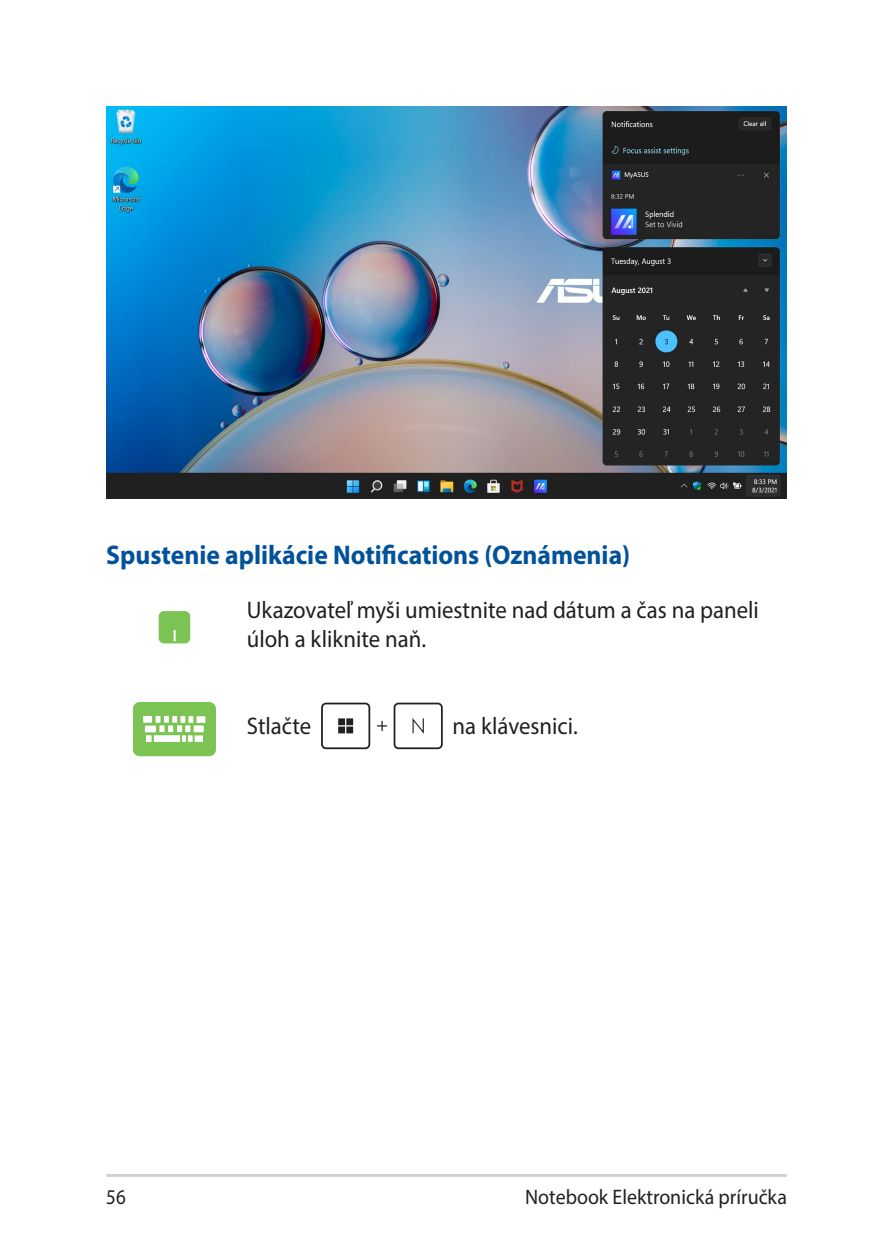
<style>
.page{position:relative;width:893px;height:1259px;background:#fff}
.page>*{position:absolute;margin:0;border:0;box-sizing:border-box;transform-origin:0 0}
.Heading_3{font:700 27px "Myriad Pro";color:#01529a;scale:.95 1}
.Table_Body_Text{font:24px/28.8px "Myriad Pro";color:#231f20;scale:.95 1}
.t1{font:21px "Myriad Pro";color:#231f20;scale:.95 1}
.t2{font:21px "Myriad Pro";color:#231f20;scale:.9 1}
</style>
<div class="page">
<hr style="left:106px;top:1174px;width:681px;height:3px;background:#d1d2d4">
<div style="left:159px;top:611px;width:31px;height:32px;background:#7bc352;border-radius:5px"></div>
<svg style="left:174px;top:630px;width:2px;height:11px"></svg>
<div style="left:134px;top:703px;width:81px;height:52px;background:#7bc352;border-radius:6px"></div>
<div style="left:133px;top:702px;width:83px;height:54px;border:2px solid #7bc352;border-radius:6px"></div>
<div style="left:197px;top:716px;width:8px;height:7px;background:#fff"></div>
<div style="left:145px;top:725px;width:11px;height:7px;background:#fff"></div>
<div style="left:146px;top:735px;width:6px;height:7px;background:#fff"></div>
<div style="left:154px;top:735px;width:26px;height:7px;background:#fff"></div>
<div style="left:194px;top:725px;width:10px;height:7px;background:#fff"></div>
<svg style="left:156px;top:716px;width:37px;height:26px"></svg>
<div style="left:195px;top:735px;width:8px;height:7px;background:#fff"></div>
<div style="left:143px;top:716px;width:9px;height:6px;background:#fff"></div>
<div style="left:394px;top:702px;width:49px;height:47px;border:2px solid #231f20;border-radius:4px"></div>
<svg style="left:377px;top:721px;width:10px;height:10px"></svg>
<div style="left:321px;top:702px;width:49px;height:47px;border:2px solid #231f20;border-radius:4px"></div>
<svg style="left:412px;top:718px;width:12px;height:16px"></svg>
<div style="left:338px;top:726px;width:7px;height:7px;background:#231f20"></div>
<div style="left:346px;top:718px;width:7px;height:7px;background:#231f20"></div>
<div style="left:338px;top:718px;width:7px;height:7px;background:#231f20"></div>
<div style="left:346px;top:726px;width:7px;height:7px;background:#231f20"></div>
<img style="left:106px;top:106px;width:681px;height:393px">
<p class="Heading_3" style="left:106px;top:537px;width:553px">Spustenie aplikácie Notifications (Oznámenia)</p>
<p class="Table_Body_Text" style="left:247px;top:595px;width:541px">Ukazovateľ myši umiestnite nad dátum a čas na paneli úloh a kliknite naň.</p>
<p class="Table_Body_Text" style="left:247px;top:711px;width:69px">Stlačte</p>
<p class="Table_Body_Text" style="left:453px;top:711px;width:133px">na klávesnici.</p>
<p class="t2" style="left:106px;top:1184px;width:23px">56</p>
<p class="t1" style="left:525px;top:1184px;width:277px">Notebook Elektronická príručka</p>
</div>
